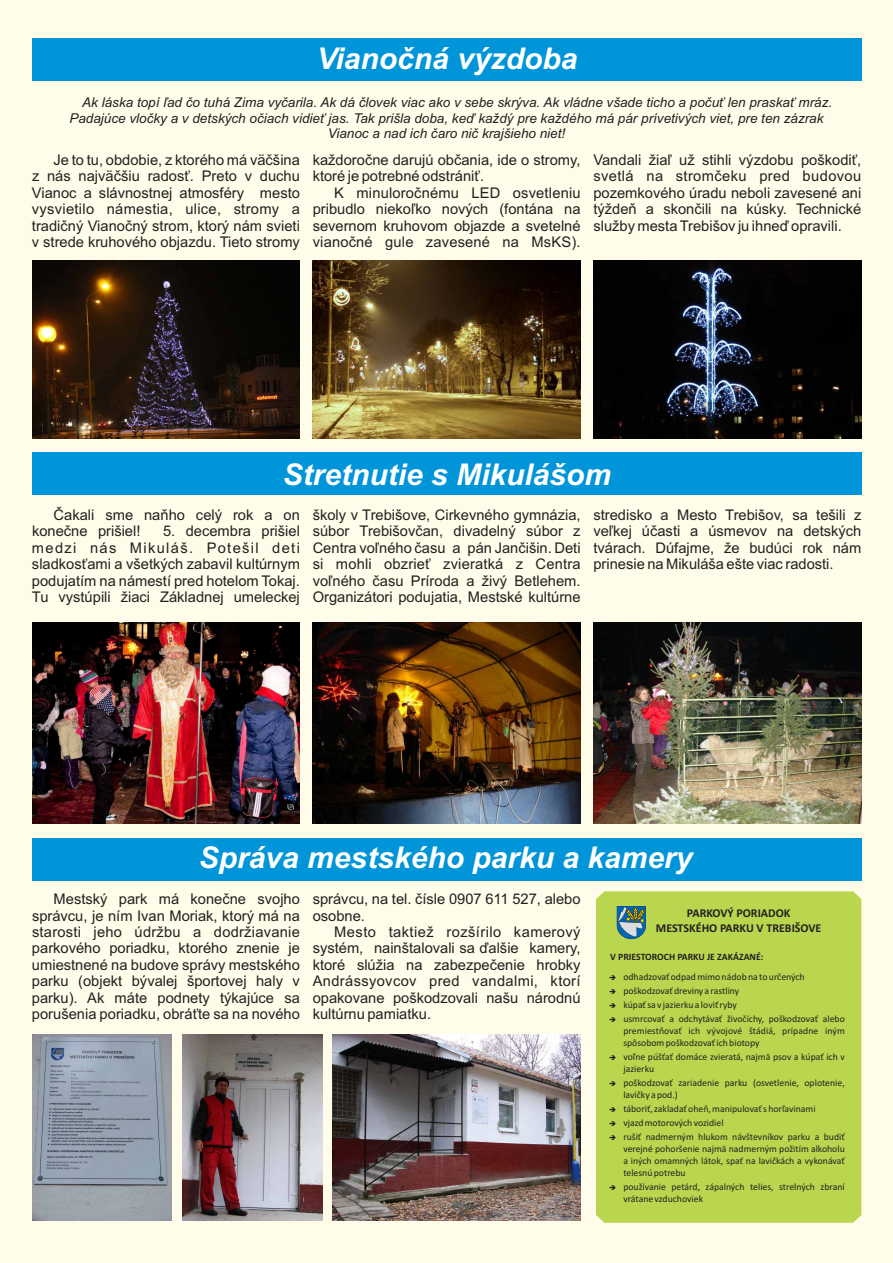
<style>
.page{position:relative;width:893px;height:1263px;background:#fffde9}
.page>*{position:absolute;margin:0;border:0;box-sizing:border-box;transform-origin:0 0}
.t1{font:italic 700 30px "Arial";color:#fff}
.t2{font:14.7px/16.4px "Arial";color:#231f20}
.t3{font:14.7px "Arial";letter-spacing:.025em;color:#231f20}
.t4{font:italic 13.5px "Arial";color:#231f20}
.t5{font:700 12px/14.7px "Calibri";color:#231f20;text-align:center}
.t6{font:9.75px/11.9px "Calibri";color:#231f20}
.t7{font:700 9.75px "Calibri";color:#231f20}
</style>
<div class="page">
<img style="left:32px;top:261px;width:268px;height:178px">
<img style="left:313px;top:261px;width:268px;height:178px">
<img style="left:593px;top:261px;width:268px;height:178px">
<div style="left:32px;top:38px;width:829px;height:43px;background:#0095d9"></div>
<div style="left:32px;top:452px;width:829px;height:42px;background:#0095d9"></div>
<img style="left:313px;top:623px;width:268px;height:201px">
<div style="left:32px;top:838px;width:829px;height:42px;background:#0095d9"></div>
<img style="left:32px;top:1034px;width:140px;height:186px">
<img style="left:182px;top:1034px;width:140px;height:186px">
<img style="left:332px;top:1034px;width:249px;height:186px">
<div style="left:596px;top:891px;width:265px;height:332px;background:#bad64e"></div>
<svg style="left:617px;top:906px;width:29px;height:33px"></svg>
<img style="left:32px;top:623px;width:268px;height:201px">
<img style="left:593px;top:623px;width:268px;height:201px">
<svg style="left:610px;top:974px;width:6px;height:5px"></svg>
<svg style="left:610px;top:989px;width:6px;height:5px"></svg>
<svg style="left:610px;top:1003px;width:6px;height:5px"></svg>
<svg style="left:610px;top:1017px;width:6px;height:5px"></svg>
<svg style="left:610px;top:1055px;width:6px;height:5px"></svg>
<svg style="left:610px;top:1081px;width:6px;height:5px"></svg>
<svg style="left:610px;top:1107px;width:6px;height:5px"></svg>
<svg style="left:610px;top:1121px;width:6px;height:5px"></svg>
<svg style="left:610px;top:1135px;width:6px;height:5px"></svg>
<svg style="left:610px;top:1185px;width:6px;height:5px"></svg>
<h1 class="t1" style="left:317px;top:47px;width:262px">Vianočná výzdoba</h1>
<p class="t4" style="left:82px;top:98px;width:751px">Ak láska topí ľad čo tuhá Zima vyčarila. Ak dá človek viac ako v sebe skrýva. Ak vládne všade ticho a počuť len praskať mráz.</p>
<p class="t4" style="left:69px;top:113px;width:756px">Padajúce vločky a v detských očiach vidieť jas. Tak prišla doba, keď každý pre každého má pár prívetivých viet, pre ten zázrak</p>
<p class="t4" style="left:328px;top:128px;width:239px">Vianoc a nad ich čaro nič krajšieho niet!</p>
<p class="t2" style="left:32px;top:153px;width:831px;text-indent:22px">Je to tu, obdobie, z ktorého má väčšina každoročne darujú občania, ide o stromy, Vandali žiaľ už stihli výzdobu poškodiť, z nás najväčšiu radosť. Preto v duchu ktoré je potrebné odstrániť.</p>
<p class="t3" style="left:593px;top:171px;width:269px">svetlá na stromčeku pred budovou</p>
<p class="t2" style="left:32px;top:186px;width:269px">Vianoc a slávnostnej atmosféry mesto</p>
<p class="t2" style="left:32px;top:186px;width:831px;text-indent:302px">K minuloročnému LED osvetleniu pozemkového úradu neboli zavesené ani vysvietilo námestia, ulice, stromy a pribudlo niekoľko nových (fontána na týždeň a skončili na kúsky. Technické tradičný Vianočný strom, ktorý nám svieti severnom kruhovom objazde a svetelné služby mesta Trebišov ju ihneď opravili.<br>v strede kruhového objazdu. Tieto stromy vianočné gule zavesené na MsKS).</p>
<h1 class="t1" style="left:283px;top:463px;width:330px">Stretnutie s Mikulášom</h1>
<p class="t2" style="left:32px;top:508px;width:831px;text-indent:22px">Čakali sme naňho celý rok a on školy v Trebišove, Cirkevného gymnázia, stredisko a Mesto Trebišov, sa tešili z konečne prišiel!</p>
<p class="t2" style="left:32px;top:524px;width:831px;text-indent:131px">5. decembra prišiel súbor Trebišovčan, divadelný súbor z veľkej účasti a úsmevov na detských medzi nás Mikuláš. Potešil deti Centra voľného času a pán Jančišin. Deti tvárach. Dúfajme, že budúci rok nám sladkosťami a všetkých zabavil kultúrnym si mohli obzrieť zvieratká z Centra prinesie na Mikuláša ešte viac radosti. podujatím na námestí pred hotelom Tokaj. voľného času Príroda a živý Betlehem.<br>Tu vystúpili žiaci Základnej umeleckej Organizátori podujatia, Mestské kultúrne</p>
<h1 class="t1" style="left:199px;top:846px;width:495px">Správa mestského parku a kamery</h1>
<p class="t2" style="left:32px;top:892px;width:550px;text-indent:22px">Mestský park má konečne svojho správcu, na tel. čísle 0907 611 527, alebo správcu, je ním Ivan Moriak, ktorý má na osobne.<br>starosti jeho údržbu a dodržiavanie</p>
<p class="t2" style="left:32px;top:925px;width:550px;text-align:justify;text-indent:302px">Mesto taktiež rozšírilo kamerový parkového poriadku, ktorého znenie je systém, nainštalovali sa ďalšie kamery, umiestnené na budove správy mestského ktoré slúžia na zabezpečenie hrobky parku (objekt bývalej športovej haly v Andrássyovcov pred vandalmi, ktorí parku). Ak máte podnety týkajúce sa opakovane poškodzovali našu národnú porušenia poriadku, obráťte sa na nového kultúrnu pamiatku.</p>
<p class="t5" style="left:656px;top:906px;width:167px">PARKOVÝ PORIADOK<br>MESTSKÉHO PARKU V TREBIŠOVE</p>
<p class="t7" style="left:610px;top:952px;width:155px">V PRIESTOROCH PARKU JE ZAKÁZANÉ:</p>
<p class="t6" style="left:623px;top:970px;width:223px;line-height:14.1px">odhadzovať odpad mimo nádob na to určených poškodzovať dreviny a rastliny<br>kúpať sa v jazierku a loviť ryby<br>usmrcovať a odchytávať živočíchy, poškodzovať alebo</p>
<p class="t6" style="left:623px;top:1025px;width:223px">premiestňovať ich vývojové štádiá, prípadne iným spôsobom poškodzovať ich biotopy</p>
<p class="t6" style="left:623px;top:1051px;width:223px">voľne púšťať domáce zvieratá, najmä psov a kúpať ich v jazierku</p>
<p class="t6" style="left:623px;top:1078px;width:223px">poškodzovať zariadenie parku (osvetlenie, oplotenie, lavičky a pod.)</p>
<p class="t6" style="left:623px;top:1102px;width:223px;line-height:14.1px">táboriť, zakladať oheň, manipulovať s horľavinami<br>vjazd motorových vozidiel<br>rušiť nadmerným hlukom návštevníkov parku a budiť</p>
<p class="t6" style="left:623px;top:1144px;width:223px;text-align:justify">verejné pohoršenie najmä nadmerným požitím alkoholu a iných omamných látok, spať na lavičkách a vykonávať telesnú potrebu</p>
<p class="t6" style="left:623px;top:1182px;width:223px">používanie petárd, zápalných telies, strelných zbraní vrátane vzduchoviek</p>
</div>
